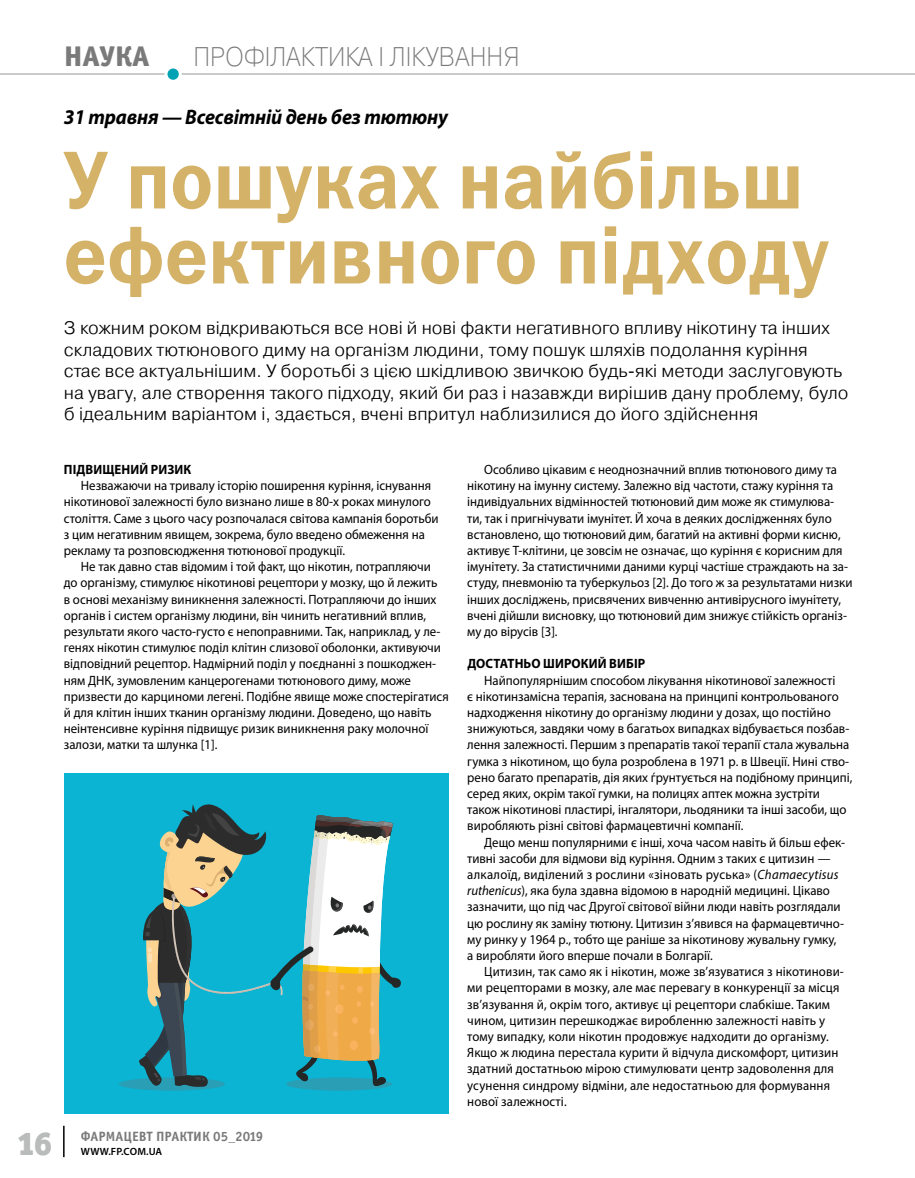
<style>
.page{position:relative;width:915px;height:1178px;background:#fff}
.page>*{position:absolute;margin:0;border:0;box-sizing:border-box;transform-origin:0 0}
.t1{font:82.5px/75px "Franklin Gothic Demi ITC";letter-spacing:.01em;color:#d4b268;scale:.9 1}
.t2{font:33px "Officina Serif Black ITC";color:#babbbb}
.t3{font:28.5px "Officina Sans Extra Bold ITC";letter-spacing:.005em;color:#7a7a7a}
.t4{font:27px "Pragmatica Light C";color:#7a7a7a;scale:.9 1}
.t5{font:italic 700 21px "Myriad Pro";letter-spacing:-.01em;color:#000;scale:.95 1}
.t6{font:300 18px/21.6px "Pragmatica";color:#000}
.t7{font:13.5px/16.2px "Myriad Pro";color:#000;scale:.95 1}
.t8{font:700 13.5px "Myriad Pro";letter-spacing:.01em;color:#000;scale:.95 1}
.t9{font:13.5px "Officina Sans Bold ITC";letter-spacing:.01em;color:#7a7a7a}
.t10{font:600 10.5px "Myriad Pro";letter-spacing:.02em;color:#000}
.s1{font-style:italic}
</style>
<div class="page">
<div style="left:64px;top:773px;width:384px;height:341px;background:#0bb4d2"></div>
<svg style="left:119px;top:804px;width:282px;height:286px"></svg>
<hr style="left:63px;top:1126px;width:2px;height:31px;background:#000">
<hr style="left:0;top:73px;width:914px;height:2px;background:#b9b9b9">
<svg style="left:166px;top:67px;width:14px;height:14px"></svg>
<div style="left:164px;top:65px;width:18px;height:18px;border:3px solid #fff;border-radius:50%"></div>
<h3 class="t3" style="left:64px;top:38px;width:86px">наука</h3>
<h3 class="t4" style="left:193px;top:41px;width:363px">Профілактика і лікування</h3>
<h3 class="t5" style="left:64px;top:103px;width:406px">31 травня — Всесвітній день без тютюну</h3>
<h1 class="t1" style="left:64px;top:145px;width:851px">У пошуках найбільш ефективного підходу</h1>
<p class="t6" style="left:64px;top:317px;width:786px">З кожним роком відкриваються все нові й нові факти негативного впливу нікотину та інших складових тютюнового диму на організм людини, тому пошук шляхів подолання куріння стає все актуальнішим. У боротьбі з цією шкідливою звичкою будь-які методи заслуговують на увагу, але створення такого підходу, який би раз і назавжди вирішив дану проблему, було б ідеальним варіантом і, здається, вчені впритул наблизилися до його здійснення</p>
<p class="t8" style="left:64px;top:460px;width:23px">Підви</p>
<p class="t8" style="left:102px;top:460px;width:22px">щени</p>
<p class="t8" style="left:139px;top:460px;width:22px">й ризик</p>
<p class="t7" style="left:64px;top:477px;width:396px;text-indent:17px">Незважаючи на тривалу історію поширення куріння, існування нікотинової залежності було визнано лише в 80-х роках минулого століття. Саме з цього часу розпочалася світова кампанія боротьби з цим негативним явищем, зокрема, було введено обмеження на рекламу та розповсюдження тютюнової продукції.</p>
<p class="t7" style="left:64px;top:558px;width:406px;text-indent:17px">Не так давно став відомим і той факт, що нікотин, потрапляючи<br>до організму, стимулює нікотинові рецептори у мозку, що й лежить<br>в основі механізму виникнення залежності. Потрапляючи до інших органів і систем організму людини, він чинить негативний вплив, результати якого часто-густо є непоправними. Так, наприклад, у ле&shy;генях нікотин стимулює поділ клітин слизової оболонки, активуючи відповідний рецептор. Надмірний поділ у поєднанні з пошкоджен&shy;ням ДНК, зумовленим канцерогенами тютюнового диму, може призвести до карциноми легені. Подібне явище може спостерігатися й для клітин інших тканин організму людини. Доведено, що навіть неінтенсивне куріння підвищує ризик виникнення раку молочної залози, матки та шлунка [1].</p>
<h2 class="t2" style="left:17px;top:1122px;width:37px">16</h2>
<p class="t9" style="left:81px;top:1128px;width:184px">Фармацевт Практик 05_2019</p>
<p class="t10" style="left:81px;top:1144px;width:83px">WWW.FP.COM.UA</p>
<p class="t7" style="left:467px;top:461px;width:407px;text-indent:17px">Особливо цікавим є неоднозначний вплив тютюнового диму та нікотину на імунну систему. Залежно від частоти, стажу куріння та індивідуальних відмінностей тютюновий дим може як стимулюва&shy;ти, так і пригнічувати імунітет. Й хоча в деяких дослідженнях було встановлено, що тютюновий дим, багатий на активні форми кисню, активує Т-клітини, це зовсім не означає, що куріння є корисним для імунітету. За статистичними даними курці частіше страждають на за&shy;студу, пневмонію та туберкульоз [2]. До того ж за результатами низки інших досліджень, присвячених вивченню антивірусного імунітету, вчені дійшли висновку, що тютюновий дим знижує стійкість організ&shy;му до вірусів [3].</p>
<p class="t8" style="left:467px;top:655px;width:19px">Достатн</p>
<p class="t8" style="left:523px;top:655px;width:43px">ьо широки</p>
<p class="t8" style="left:597px;top:655px;width:50px">й вибір</p>
<p class="t7" style="left:467px;top:672px;width:407px;text-indent:17px">Найпопулярнішим способом лікування нікотинової залежності<br>є нікотинзамісна терапія, заснована на принципі контрольованого надходження нікотину до організму людини у дозах, що постійно знижуються, завдяки чому в багатьох випадках відбувається позбав&shy;лення залежності. Першим з препаратів такої терапії стала жувальна гумка з нікотином, що була розроблена в 1971 р. в Швеції. Нині ство&shy;рено багато препаратів, дія яких ѓрунтується на подібному принципі, серед яких, окрім такої гумки, на полицях аптек можна зустріти також нікотинові пластирі, інгалятори, льодяники та інші засоби, що виробляють різні світові фармацевтичні компанії.</p>
<p class="t7" style="left:467px;top:834px;width:399px;text-indent:17px">Дещо менш популярними є інші, хоча часом навіть й більш ефек&shy;тивні засоби для відмови від куріння. Одним з таких є цитизин — алкалоїд, виділений з рослини «зіновать руська» (<span class="s1">Chamaecytisus ruthenicus</span>), яка була здавна відомою в народній медицині. Цікаво зазначити, що під час Другої світової війни люди навіть розглядали цю рослину як заміну тютюну. Цитизин з’явився на фармацевтично&shy;му ринку у 1964 р., тобто ще раніше за нікотинову жувальну гумку, а виробляти його вперше почали в Болгарії.</p>
<p class="t7" style="left:467px;top:963px;width:398px;text-indent:17px">Цитизин, так само як і нікотин, може зв’язуватися з нікотинови&shy;ми рецепторами в мозку, але має перевагу в конкуренції за місця зв’язування й, окрім того, активує ці рецептори слабкіше. Таким чином, цитизин перешкоджає виробленню залежності навіть у тому випадку, коли нікотин продовжує надходити до організму.<br>Якщо ж людина перестала курити й відчула дискомфорт, цитизин здатний достатньою мірою стимулювати центр задоволення для усунення синдрому відміни, але недостатньою для формування нової залежності.</p>
</div>
